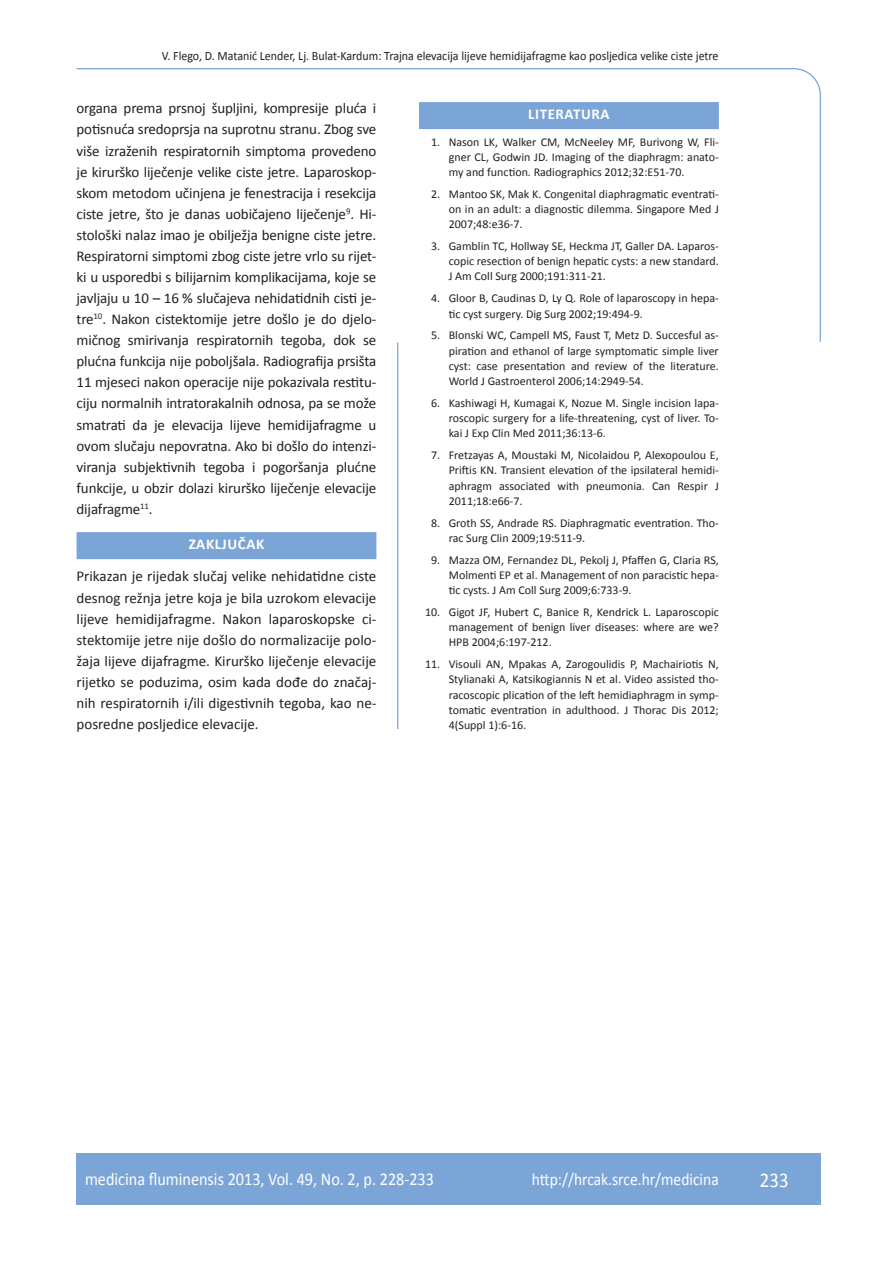
<style>
.page{position:relative;width:889px;height:1268px;background:#fff}
.page>*{position:absolute;margin:0;border:0;box-sizing:border-box;transform-origin:0 0}
.t1{font:21px "Calibri";color:#fff;scale:.9 1}
.t2{font:18px "Calibri";color:#fff;scale:.9 1}
.t3{font:17.25px "Calibri";color:#fff;scale:.9 1}
.t4{font:15px/21px "Calibri";letter-spacing:-.01em;color:#231f20;text-align:justify}
.t5{font:700 15px "Calibri";letter-spacing:.04em;color:#fff}
.t6{font:12.75px "Calibri";color:#231f20;scale:.94 1}
.t7{font:12px/15.1px "Calibri";color:#231f20;text-align:justify}
</style>
<div class="page">
<svg style="left:76px;top:68px;width:745px;height:275px"></svg>
<hr style="left:397px;top:342px;width:1px;height:387px;background:#7ca5d7">
<div style="left:77px;top:1152px;width:744px;height:51px;background:#7ca5d7"></div>
<div style="left:77px;top:532px;width:299px;height:27px;background:#7ca5d7"></div>
<div style="left:419px;top:102px;width:300px;height:27px;background:#7ca5d7"></div>
<p class="t6" style="left:162px;top:47px;width:594px">V. Flego, D. Matanić Lender, Lj. Bulat-Kardum: Trajna elevacija lijeve hemidijafragme kao posljedica velike ciste jetre</p>
<p class="t4" style="left:77px;top:97px;width:301px">organa prema prsnoj šupljini, kompresije pluća i potisnuća sredoprsja na suprotnu stranu. Zbog sve više izraženih respiratornih simptoma provedeno je kirurško liječenje velike ciste jetre. Laparoskop&shy;skom metodom učinjena je fenestracija i resekcija ciste jetre, što je danas uobičajeno liječenje<sup>9</sup>. Hi&shy;stološki nalaz imao je obilježja benigne ciste jetre.<br>Respiratorni simptomi zbog ciste jetre vrlo su rijet&shy;ki u usporedbi s bilijarnim komplikacijama, koje se javljaju u 10 – 16 % slučajeva nehidatidnih cisti je&shy;tre<sup>10</sup>. Nakon cistektomije jetre došlo je do djelo&shy;mičnog smirivanja respiratornih tegoba, dok se plućna funkcija nije poboljšala. Radiografija prsišta 11 mjeseci nakon operacije nije pokazivala restitu&shy;ciju normalnih intratorakalnih odnosa, pa se može smatrati da je elevacija lijeve hemidijafragme u ovom slučaju nepovratna. Ako bi došlo do intenzi&shy;viranja subjektivnih tegoba i pogoršanja plućne funkcije, u obzir dolazi kirurško liječenje elevacije dijafragme<sup>11</sup>.</p>
<p class="t5" style="left:189px;top:535px;width:77px">ZAKLJUČAK</p>
<p class="t4" style="left:77px;top:565px;width:301px">Prikazan je rijedak slučaj velike nehidatidne ciste desnog režnja jetre koja je bila uzrokom elevacije lijeve hemidijafragme. Nakon laparoskopske ci&shy;stektomije jetre nije došlo do normalizacije polo&shy;žaja lijeve dijafragme. Kirurško liječenje elevacije rijetko se poduzima, osim kada dođe do značaj&shy;nih respiratornih i/ili digestivnih tegoba, kao ne&shy;posredne posljedice elevacije.</p>
<p class="t5" style="left:528px;top:105px;width:83px">LITERATURA</p>
<p class="t7" style="left:449px;top:133px;width:272px;text-indent:-18px">1. Nason LK, Walker CM, McNeeley MF, Burivong W, Fli&shy;gner CL, Godwin JD. Imaging of the diaphragm: anato&shy;my and function. Radiographics 2012;32:E51-70.</p>
<p class="t7" style="left:449px;top:186px;width:271px;text-indent:-18px">2. Mantoo SK, Mak K. Congenital diaphragmatic eventrati&shy;on in an adult: a diagnostic dilemma. Singapore Med J 2007;48:e36-7.</p>
<p class="t7" style="left:449px;top:238px;width:271px;text-indent:-18px">3. Gamblin TC, Hollway SE, Heckma JT, Galler DA. Laparos&shy;copic resection of benign hepatic cysts: a new standard.<br>J Am Coll Surg 2000;191:311-21.</p>
<p class="t7" style="left:449px;top:290px;width:271px;text-indent:-18px">4. Gloor B, Caudinas D, Ly Q. Role of laparoscopy in hepa&shy;tic cyst surgery. Dig Surg 2002;19:494-9.</p>
<p class="t7" style="left:449px;top:327px;width:272px;text-indent:-18px">5. Blonski WC, Campell MS, Faust T, Metz D. Succesful as&shy;piration and ethanol of large symptomatic simple liver cyst: case presentation and review of the literature.<br>World J Gastroenterol 2006;14:2949-54.</p>
<p class="t7" style="left:449px;top:395px;width:271px;text-indent:-18px">6. Kashiwagi H, Kumagai K, Nozue M. Single incision lapa&shy;roscopic surgery for a life-threatening, cyst of liver. To&shy;kai J Exp Clin Med 2011;36:13-6.</p>
<p class="t7" style="left:449px;top:447px;width:271px;text-indent:-18px">7. Fretzayas A, Moustaki M, Nicolaidou P, Alexopoulou E, Priftis KN. Transient elevation of the ipsilateral hemidi&shy;aphragm associated with pneumonia. Can Respir J 2011;18:e66-7.</p>
<p class="t7" style="left:449px;top:514px;width:271px;text-indent:-18px">8. Groth SS, Andrade RS. Diaphragmatic eventration. Tho&shy;rac Surg Clin 2009;19:511-9.</p>
<p class="t7" style="left:449px;top:551px;width:272px;text-indent:-18px">9. Mazza OM, Fernandez DL, Pekolj J, Pfaffen G, Claria RS, Molmenti EP et al. Management of non paracistic hepa&shy;tic cysts. J Am Coll Surg 2009;6:733-9.</p>
<p class="t7" style="left:449px;top:603px;width:271px;text-indent:-24px">10. Gigot JF, Hubert C, Banice R, Kendrick L. Laparoscopic management of benign liver diseases: where are we?<br>HPB 2004;6:197-212.</p>
<p class="t7" style="left:449px;top:656px;width:271px;text-indent:-24px">11. Visouli AN, Mpakas A, Zarogoulidis P, Machairiotis N, Stylianaki A, Katsikogiannis N et al. Video assisted tho&shy;racoscopic plication of the left hemidiaphragm in symp&shy;tomatic eventration in adulthood. J Thorac Dis 2012; 4(Suppl 1):6-16.</p>
<h2 class="t2" style="left:85px;top:1167px;width:389px">medicina fluminensis 2013, Vol. 49, No. 2, p. 228-233</h2>
<h3 class="t3" style="left:532px;top:1168px;width:209px">http://hrcak.srce.hr/medicina</h3>
<h1 class="t1" style="left:760px;top:1166px;width:33px">233</h1>
</div>
